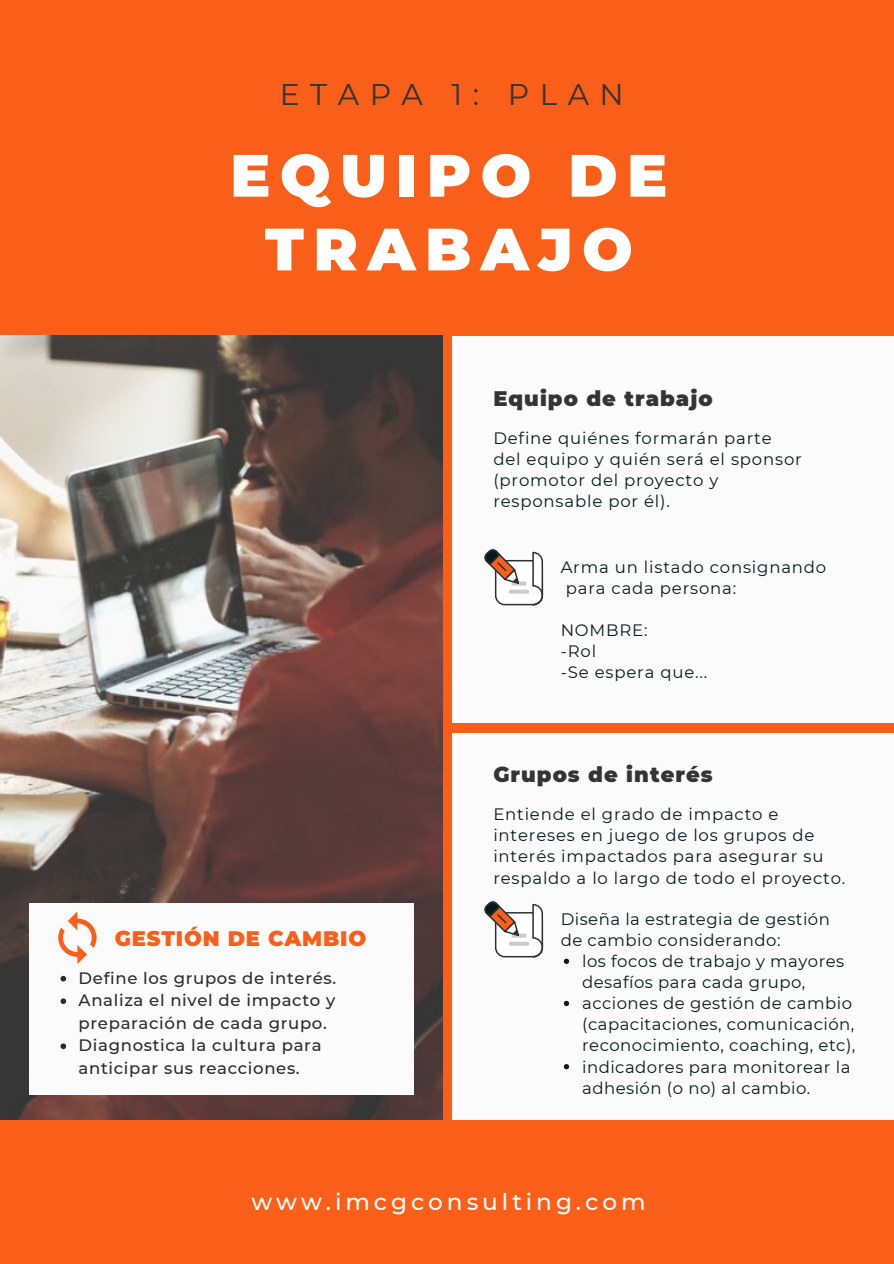
<style>
.page{position:relative;width:894px;height:1264px;background:#fff}
.page>*{position:absolute;margin:0;border:0;box-sizing:border-box;transform-origin:0 0}
.t1{font:900 59.55px/73.8px "Montserrat";letter-spacing:.16em;color:#fff;text-align:center}
.t2{font:29.85px "Montserrat";letter-spacing:.35em;color:#343336}
.t3{font:500 23.25px "Montserrat";letter-spacing:.17em;color:#fff}
.t4{font:900 21px "Montserrat";letter-spacing:.05em;color:#343336}
.t5{font:900 21px "Montserrat";letter-spacing:.04em;color:#fa5f19}
.t6{font:16.5px/21px "Montserrat";letter-spacing:.05em;color:#071b1f}
.t7{font:16.5px/21px "Montserrat";letter-spacing:.03em;color:#071b1f}
.t8{font:500 16.5px/22.5px "Montserrat";letter-spacing:.04em;color:#2b2b2b}
</style>
<div class="page">
<div style="left:0;top:0;width:893px;height:1263px;background:#fa5f19"></div>
<img style="left:0;top:336px;width:442px;height:783px">
<div style="left:452px;top:336px;width:441px;height:386px;background:#fbfbfb"></div>
<div style="left:452px;top:733px;width:441px;height:386px;background:#fbfbfb"></div>
<div style="left:495px;top:560px;width:47px;height:44px;background:#fff;border-radius:9px"></div>
<div style="left:495px;top:560px;width:48px;height:45px;border:2px solid #2f3032;border-radius:9px"></div>
<svg style="left:531px;top:551px;width:12px;height:55px"></svg>
<svg style="left:511px;top:581px;width:15px;height:4px"></svg>
<svg style="left:509px;top:589px;width:20px;height:4px"></svg>
<svg style="left:484px;top:549px;width:36px;height:36px"></svg>
<div style="left:495px;top:912px;width:47px;height:44px;background:#fff;border-radius:9px"></div>
<div style="left:495px;top:912px;width:48px;height:45px;border:2px solid #2f3032;border-radius:9px"></div>
<svg style="left:531px;top:903px;width:12px;height:55px"></svg>
<svg style="left:511px;top:933px;width:15px;height:4px"></svg>
<svg style="left:509px;top:941px;width:20px;height:4px"></svg>
<svg style="left:484px;top:901px;width:36px;height:36px"></svg>
<svg style="left:563px;top:958px;width:6px;height:5px"></svg>
<svg style="left:563px;top:1000px;width:6px;height:6px"></svg>
<svg style="left:563px;top:1064px;width:6px;height:5px"></svg>
<div style="left:30px;top:903px;width:383px;height:191px;background:#fbfbfb"></div>
<svg style="left:60px;top:975px;width:6px;height:6px"></svg>
<svg style="left:60px;top:998px;width:6px;height:6px"></svg>
<svg style="left:60px;top:1043px;width:6px;height:6px"></svg>
<svg style="left:58px;top:911px;width:38px;height:53px"></svg>
<h2 class="t2" style="left:280px;top:76px;width:345px">ETAPA 1: PLAN</h2>
<h1 class="t1" style="left:230px;top:138px;width:438px">EQUIPO DE<br>TRABAJO</h1>
<p class="t4" style="left:493px;top:386px;width:221px">Equipo de trabajo</p>
<p class="t6" style="left:493px;top:427px;width:310px">Define quiénes formarán parte del equipo y quién será el sponsor (promotor del proyecto y responsable por él).</p>
<p class="t6" style="left:565px;top:556px;width:262px;text-indent:-5px">Arma un listado consignando para cada persona:</p>
<p class="t6" style="left:560px;top:619px;width:148px">NOMBRE:<br>-Rol<br>-Se espera que...</p>
<p class="t4" style="left:493px;top:762px;width:221px">Grupos de interés</p>
<p class="t5" style="left:115px;top:925px;width:253px">GESTIÓN DE CAMBIO</p>
<p class="t8" style="left:79px;top:966px;width:259px">Define los grupos de interés.<br>Analiza el nivel de impacto y preparación de cada grupo.<br>Diagnostica la cultura para anticipar sus reacciones.</p>
<p class="t6" style="left:493px;top:803px;width:353px">Entiende el grado de impacto e intereses en juego de los grupos de interés impactados para asegurar su respaldo a lo largo de todo el proyecto.</p>
<p class="t7" style="left:560px;top:908px;width:271px">Diseña la estrategia de gestión de cambio considerando:</p>
<p class="t7" style="left:582px;top:950px;width:275px">los focos de trabajo y mayores desafíos para cada grupo, acciones de gestión de cambio (capacitaciones, comunicación, reconocimiento, coaching, etc), indicadores para monitorear la adhesión (o no) al cambio.</p>
<h3 class="t3" style="left:251px;top:1187px;width:395px">www.imcgconsulting.com</h3>
</div>
